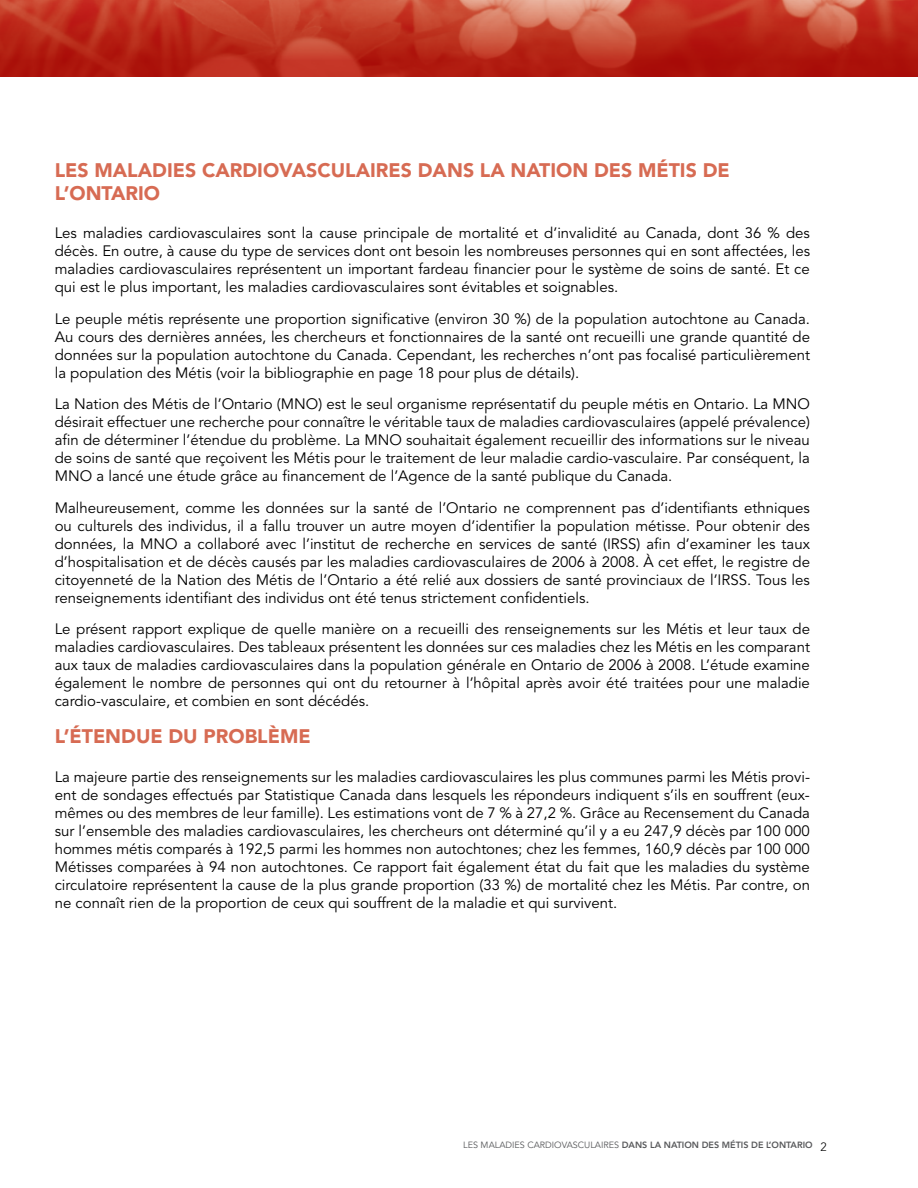
<style>
.page{position:relative;width:918px;height:1188px;background:#fff}
.page>*{position:absolute;margin:0;border:0;box-sizing:border-box;transform-origin:0 0}
.t1{font:900 19.5px "Avenir LT Std";color:#d76b53}
.t2{font:15px/18px "Avenir LT Std";color:#000;text-align:justify}
.t3{font:800 9px "Avenir LT Std";color:#58595b}
.s1{font-weight:400}
.s2{font-weight:300;font-size:12px;color:#000}
</style>
<div class="page">
<svg style="left:0;top:0;width:918px;height:77px;background:#bd3423"></svg>
<h1 class="t1" style="left:55px;top:158px;width:71px">LES MALADIES</h1>
<h1 class="t1" style="left:202px;top:158px;width:27px">CARDIOVASCULAIRES</h1>
<h1 class="t1" style="left:418px;top:158px;width:15px">DANS</h1>
<h1 class="t1" style="left:480px;top:158px;width:60px">LA NATION</h1>
<h1 class="t1" style="left:594px;top:158px;width:14px">DES</h1>
<h1 class="t1" style="left:638px;top:158px;width:29px">MÉTIS</h1>
<h1 class="t1" style="left:703px;top:158px;width:14px">DE</h1>
<h1 class="t1" style="left:55px;top:182px;width:45px">L’ONTARIO</h1>
<p class="t2" style="left:55px;top:225px;width:757px">Les maladies cardiovasculaires sont la cause principale de mortalité et d’invalidité au Canada, dont 36 % des décès. En outre, à cause du type de services dont ont besoin les nombreuses personnes qui en sont affectées, les maladies cardiovasculaires représentent un important fardeau financier pour le système de soins de santé. Et ce qui est le plus important, les maladies cardiovasculaires sont évitables et soignables.</p>
<p class="t2" style="left:55px;top:310px;width:757px">Le peuple métis représente une proportion significative (environ 30 %) de la population autochtone au Canada.<br>Au cours des dernières années, les chercheurs et fonctionnaires de la santé ont recueilli une grande quantité de données sur la population autochtone du Canada. Cependant, les recherches n’ont pas focalisé particulièrement la population des Métis (voir la bibliographie en page 18 pour plus de détails).</p>
<p class="t2" style="left:55px;top:396px;width:757px">La Nation des Métis de l’Ontario (MNO) est le seul organisme représentatif du peuple métis en Ontario. La MNO désirait effectuer une recherche pour connaître le véritable taux de maladies cardiovasculaires (appelé prévalence) afin de déterminer l’étendue du problème. La MNO souhaitait également recueillir des informations sur le niveau de soins de santé que reçoivent les Métis pour le traitement de leur maladie cardio-vasculaire. Par conséquent, la MNO a lancé une étude grâce au financement de l’Agence de la santé publique du Canada.</p>
<p class="t2" style="left:55px;top:499px;width:757px">Malheureusement, comme les données sur la santé de l’Ontario ne comprennent pas d’identifiants ethniques ou culturels des individus, il a fallu trouver un autre moyen d’identifier la population métisse. Pour obtenir des données, la MNO a collaboré avec l’institut de recherche en services de santé (IRSS) afin d’examiner les taux d’hospitalisation et de décès causés par les maladies cardiovasculaires de 2006 à 2008. À cet effet, le registre de citoyenneté de la Nation des Métis de l’Ontario a été relié aux dossiers de santé provinciaux de l’IRSS. Tous les renseignements identifiant des individus ont été tenus strictement confidentiels.</p>
<p class="t2" style="left:55px;top:621px;width:757px">Le présent rapport explique de quelle manière on a recueilli des renseignements sur les Métis et leur taux de maladies cardiovasculaires. Des tableaux présentent les données sur ces maladies chez les Métis en les comparant aux taux de maladies cardiovasculaires dans la population générale en Ontario de 2006 à 2008. L’étude examine également le nombre de personnes qui ont du retourner à l’hôpital après avoir été traitées pour une maladie cardio-vasculaire, et combien en sont décédés.</p>
<h1 class="t1" style="left:55px;top:725px;width:258px">L’ÉTENDUE DU PROBLÈME</h1>
<p class="t2" style="left:55px;top:768px;width:757px">La majeure partie des renseignements sur les maladies cardiovasculaires les plus communes parmi les Métis provi&shy;ent de sondages effectués par Statistique Canada dans lesquels les répondeurs indiquent s’ils en souffrent (eux&shy;mêmes ou des membres de leur famille). Les estimations vont de 7 % à 27,2 %. Grâce au Recensement du Canada sur l’ensemble des maladies cardiovasculaires, les chercheurs ont déterminé qu’il y a eu 247,9 décès par 100 000 hommes métis comparés à 192,5 parmi les hommes non autochtones; chez les femmes, 160,9 décès par 100 000<br>Métisses comparées à 94 non autochtones. Ce rapport fait également état du fait que les maladies du système circulatoire représentent la cause de la plus grande proportion (33 %) de mortalité chez les Métis. Par contre, on ne connaît rien de la proportion de ceux qui souffrent de la maladie et qui survivent.</p>
<p class="t3" style="left:463px;top:1140px;width:365px"><span class="s1">LES MALADIES CARDIOVASCULAIRES</span> DANS LA NATION DES MÉTIS DE L’ONTARIO <span class="s2">2</span></p>
</div>
